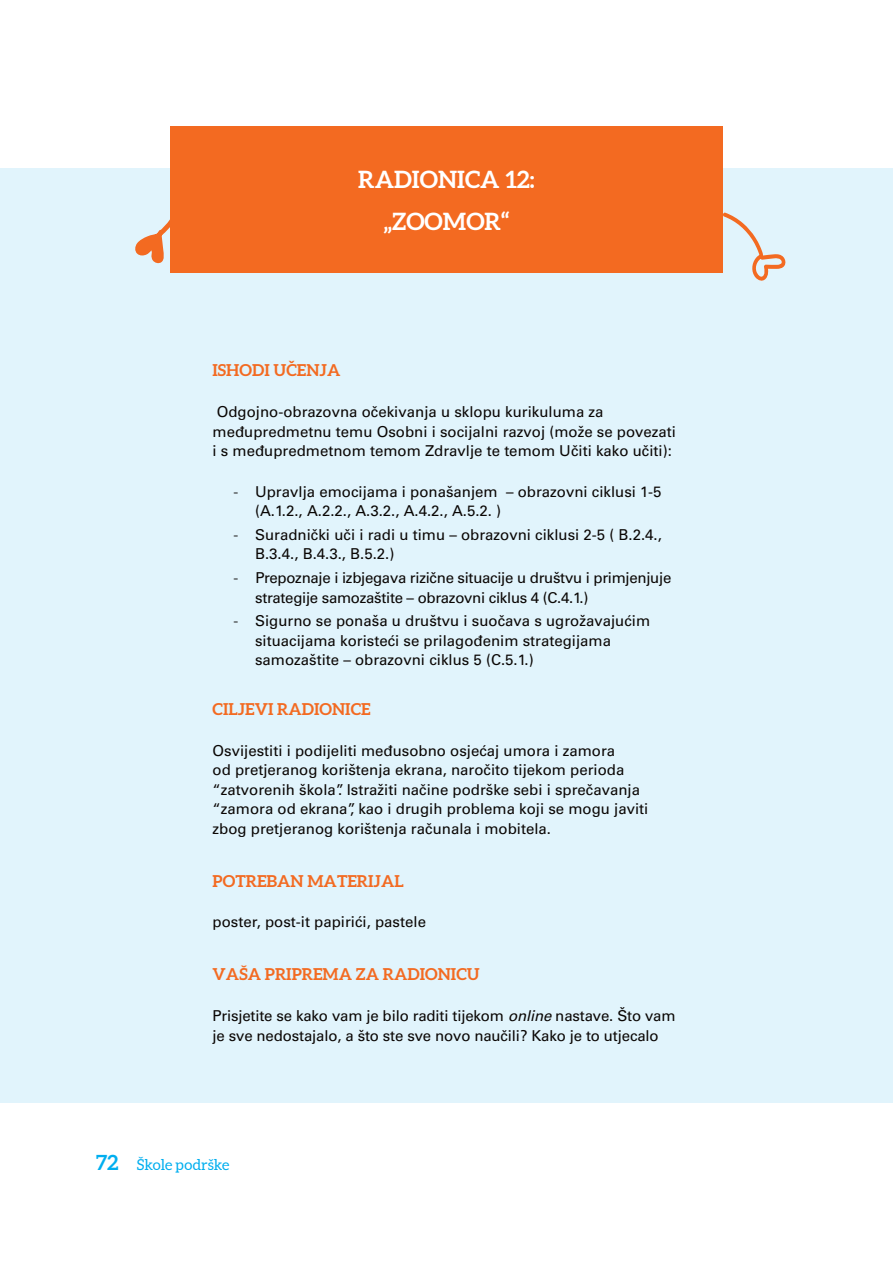
<style>
.page{position:relative;width:893px;height:1263px;background:#fff}
.page>*{position:absolute;margin:0;border:0;box-sizing:border-box;transform-origin:0 0}
.Heading_2_Modul_2{font:700 24px "Aleo";color:#fff}
.Heading_3_Modul_2{font:700 16.5px "Aleo";color:#f36a21}
.t1{font:15px/19.5px "Univers LT Std";color:#0a0604}
.t2{font:15px/19.5px "Univers LT Std";letter-spacing:-.02em;color:#0a0604}
.t3{font:15px "Aleo";color:#00aeef}
.s1{font-weight:300}
.s2{font-style:italic}
.s3{font-weight:700;font-size:21px}
</style>
<div class="page">
<div style="left:0;top:169px;width:893px;height:934px;background:#e1f4fc"></div>
<div style="left:170px;top:126px;width:553px;height:105px;background:#f36a21"></div>
<div style="left:170px;top:168px;width:553px;height:105px;background:#f36a21"></div>
<svg style="left:723px;top:212px;width:63px;height:69px"></svg>
<svg style="left:135px;top:219px;width:35px;height:45px"></svg>
<p class="Heading_2_Modul_2" style="left:358px;top:165px;width:178px">RADIONICA 12:</p>
<p class="Heading_2_Modul_2" style="left:383px;top:207px;width:127px">„ZOOMOR“</p>
<p class="Heading_3_Modul_2" style="left:213px;top:360px;width:129px">ISHODI UČENJA</p>
<p class="t1" style="left:213px;top:402px;width:465px">Odgojno-obrazovna očekivanja u sklopu kurikuluma za međupredmetnu temu Osobni i socijalni razvoj (može se povezati i s međupredmetnom temom Zdravlje te temom Učiti kako učiti):</p>
<p class="t1" style="left:255px;top:482px;width:408px;text-indent:-21px"><span class="s1">-</span> Upravlja emocijama i ponašanjem – obrazovni ciklusi 1-5 (A.1.2., A.2.2., A.3.2., A.4.2., A.5.2. )</p>
<p class="t1" style="left:255px;top:525px;width:408px;text-indent:-21px"><span class="s1">-</span> Suradnički uči i radi u timu – obrazovni ciklusi 2-5 ( B.2.4.,<br>B.3.4., B.4.3., B.5.2.)</p>
<p class="t2" style="left:255px;top:568px;width:418px;text-indent:-21px"><span class="s1">-</span> Prepoznaje i izbjegava rizične situacije u društvu i primjenjuje strategije samozaštite – obrazovni ciklus 4 (C.4.1.)</p>
<p class="t1" style="left:255px;top:611px;width:397px;text-indent:-21px"><span class="s1">-</span> Sigurno se ponaša u društvu i suočava s ugrožavajućim situacijama koristeći se prilagođenim strategijama samozaštite – obrazovni ciklus 5 (C.5.1.)</p>
<p class="Heading_3_Modul_2" style="left:213px;top:699px;width:160px">CILJEVI RADIONICE</p>
<p class="t1" style="left:213px;top:741px;width:437px">Osvijestiti i podijeliti međusobno osjećaj umora i zamora<br>od pretjeranog korištenja ekrana, naročito tijekom perioda “zatvorenih škola”. Istražiti načine podrške sebi i sprečavanja “zamora od ekrana”, kao i drugih problema koji se mogu javiti zbog pretjeranog korištenja računala i mobitela.</p>
<p class="Heading_3_Modul_2" style="left:213px;top:870px;width:193px">POTREBAN MATERIJAL</p>
<p class="t1" style="left:213px;top:912px;width:215px">poster, post-it papirići, pastele</p>
<p class="Heading_3_Modul_2" style="left:213px;top:964px;width:269px">VAŠA PRIPREMA ZA RADIONICU</p>
<p class="t1" style="left:213px;top:1006px;width:464px">Prisjetite se kako vam je bilo raditi tijekom <span class="s2">online</span> nastave. Što vam je sve nedostajalo, a što ste sve novo naučili? Kako je to utjecalo</p>
<p class="t3" style="left:96px;top:1155px;width:135px"><span class="s3">72</span> Škole podrške</p>
</div>
